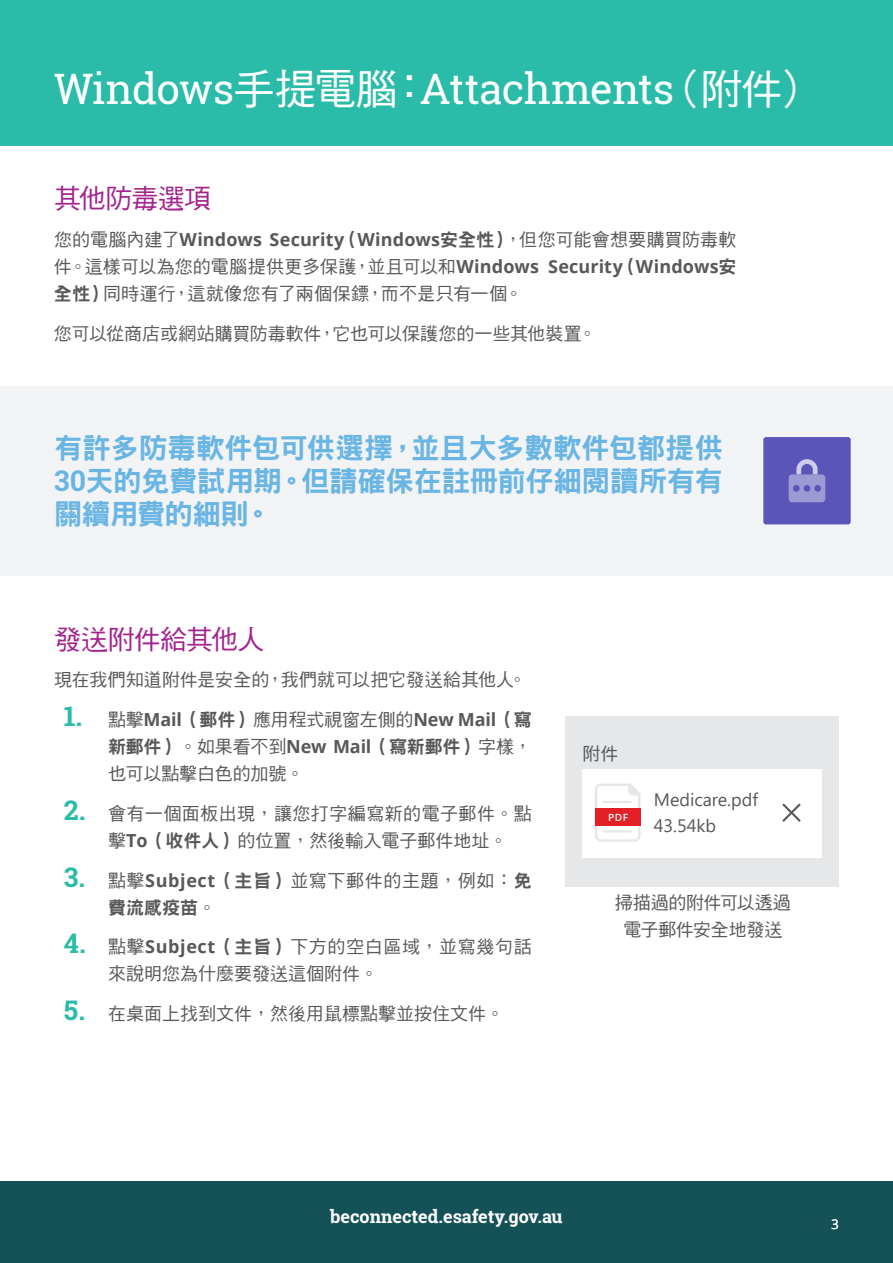
<style>
.page{position:relative;width:893px;height:1263px;background:#fff}
.page>*{position:absolute;margin:0;border:0;box-sizing:border-box;transform-origin:0 0}
.t1{font:42px "Roboto Slab";letter-spacing:-.015em;color:#fff}
.t2{font:28.5px/33px "DF Hei Std W9";letter-spacing:-.02em;color:#69b5e4;text-align:justify}
.t3{font:27px "DF Hei Std W5";letter-spacing:-.025em;color:#a3228e}
.t4{font:18px/27px "DF Hei Std W5";color:#57585a}
.t5{font:18px/27px "DF Hei Std W5";letter-spacing:.025em;color:#57585a}
.t6{font:700 18px "Open Sans";letter-spacing:.005em;color:#57585a}
.t7{font:18px "DF Hei Std W9";letter-spacing:-.01em;color:#57585a}
.t8{font:18px "DF Hei Std W5";letter-spacing:.035em;color:#57585a}
.t9{font:700 18px "Roboto Slab";color:#fff}
.t10{font:18px/25.8px "Segoe UI";color:#57585a}
.t11{font:13.5px "Open Sans";color:#fff}
.t12{font:600 9.9px "Open Sans";color:#fff}
.s1{font-family:"DF Hei Std W5"}
.s2{font-family:"DF Hei Std W5";font-weight:400}
.s3{font-family:"DF Hei Std W9";font-weight:400}
.s4{font-family:"Open Sans";font-weight:700}
.s5{font-family:"DF Hei Std W9"}
.s6{font-family:"Roboto Slab";font-weight:700}
.s7{font-family:"Roboto Slab";font-weight:700;font-size:27px;color:#2abca8}
</style>
<div class="page">
<div style="left:0;top:1181px;width:893px;height:82px;background:#155257"></div>
<div style="left:0;top:0;width:893px;height:145px;background:#2abca8"></div>
<div style="left:0;top:386px;width:893px;height:190px;background:#f2f3f4"></div>
<div style="left:763px;top:437px;width:88px;height:87px;background:#5c55b9;border-radius:3px"></div>
<svg style="left:796px;top:459px;width:22px;height:15px"></svg>
<div style="left:789px;top:474px;width:36px;height:28px;background:#9c99d4;border-radius:3px"></div>
<div style="left:804px;top:485px;width:6px;height:7px;background:#5c55b9;border-radius:50%"></div>
<div style="left:814px;top:485px;width:7px;height:7px;background:#5c55b9;border-radius:50%"></div>
<div style="left:793px;top:485px;width:7px;height:7px;background:#5c55b9;border-radius:50%"></div>
<div style="left:566px;top:716px;width:273px;height:170px;background:#e6e7e9"></div>
<div style="left:583px;top:769px;width:239px;height:88px;background:#fff"></div>
<svg style="left:595px;top:783px;width:46px;height:59px"></svg>
<hr style="left:603px;top:801px;width:29px;height:2px;background:#e6e7e9">
<hr style="left:603px;top:830px;width:29px;height:2px;background:#e6e7e9">
<div style="left:595px;top:808px;width:46px;height:17px;background:#e22025"></div>
<svg style="left:782px;top:803px;width:19px;height:19px"></svg>
<h1 class="t1" style="left:54px;top:60px;width:764px">Windows<span class="s1">手提電腦：</span>Attachments<span class="s1">（附件）</span></h1>
<h3 class="t3" style="left:54px;top:184px;width:159px">其他防毒選項</h3>
<p class="t6" style="left:54px;top:227px;width:684px"><span class="s2">您的電腦內建了</span>Windows Security<span class="s3">（</span>Windows<span class="s3">安全性）</span><span class="s2">，但您可能會想要購買防毒軟</span></p>
<p class="t4" style="left:54px;top:253px;width:684px">件。這樣可以為您的電腦提供更多保護，並且可以和<span class="s4">Windows Security</span><span class="s5">（</span><span class="s4">Windows</span><span class="s5">安全性）</span>同時運行，這就像您有了兩個保鏢，而不是只有一個。</p>
<p class="t4" style="left:54px;top:320px;width:544px">您可以從商店或網站購買防毒軟件，它也可以保護您的一些其他裝置。</p>
<h2 class="t2" style="left:54px;top:431px;width:670px">有許多防毒軟件包可供選擇，並且大多數軟件包都提供<span class="s6">30</span>天的免費試用期。但請確保在註冊前仔細閱讀所有有關續用費的細則。</h2>
<h3 class="t3" style="left:54px;top:624px;width:212px">發送附件給其他人</h3>
<p class="t4" style="left:54px;top:666px;width:474px">現在我們知道附件是安全的，我們就可以把它發送給其他人。</p>
<p class="t4" style="left:64px;top:706px;width:469px"><span class="s7">1.</span> 點擊<span class="s4">Mail</span><span class="s5">（郵件）</span>應用程式視窗左側的<span class="s4">New Mail</span><span class="s5">（寫</span></p>
<p class="t7" style="left:108px;top:737px;width:425px">新郵件）<span class="s1">。如果看不到</span><span class="s4">New Mail</span>（寫新郵件）<span class="s1">字樣，</span></p>
<p class="t4" style="left:108px;top:760px;width:198px">也可以點擊白色的加號。</p>
<p class="t5" style="left:108px;top:800px;width:425px;text-indent:-44px"><span class="s7">2.</span> 會有一個面板出現，讓您打字編寫新的電子郵件。點擊<span class="s4">To</span><span class="s5">（收件人）</span>的位置，然後輸入電子郵件地址。</p>
<p class="t8" style="left:64px;top:870px;width:469px"><span class="s7">3.</span> 點擊<span class="s4">Subject</span><span class="s5">（主旨）</span>並寫下郵件的主題，例如：<span class="s5">免</span></p>
<p class="t7" style="left:108px;top:897px;width:109px">費流感疫苗<span class="s1">。</span></p>
<p class="t4" style="left:108px;top:933px;width:425px;text-indent:-44px"><span class="s7">4.</span> 點擊<span class="s4">Subject</span><span class="s5">（主旨）</span>下方的空白區域，並寫幾句話來說明您為什麼要發送這個附件。</p>
<p class="t4" style="left:64px;top:1000px;width:442px"><span class="s7">5.</span> 在桌面上找到文件，然後用鼠標點擊並按住文件。</p>
<p class="t4" style="left:583px;top:739px;width:37px">附件</p>
<p class="t12" style="left:608px;top:810px;width:22px">PDF</p>
<p class="t10" style="left:654px;top:787px;width:106px">Medicare.pdf<br>43.54kb</p>
<p class="t4" style="left:615px;top:888px;width:177px;text-align:center">掃描過的附件可以透過電子郵件安全地發送</p>
<p class="t9" style="left:330px;top:1204px;width:234px">beconnected.esafety.gov.au</p>
<p class="t11" style="left:831px;top:1214px;width:9px">3</p>
</div>
